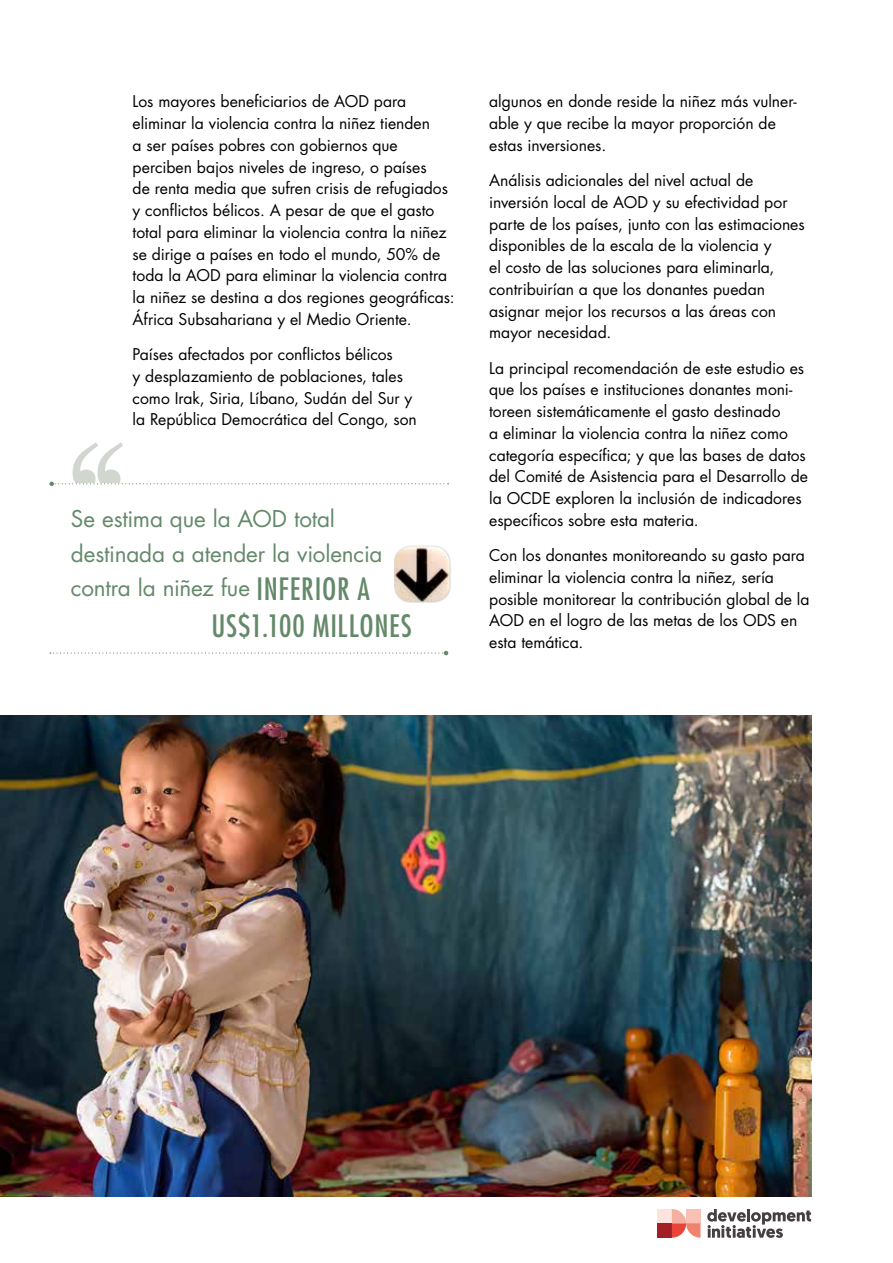
<style>
.page{position:relative;width:893px;height:1263px;background:#fff}
.page>*{position:absolute;margin:0;border:0;box-sizing:border-box;transform-origin:0 0}
.t1{font:condensed 30px "Futura Std";letter-spacing:.025em;color:#64896a}
.t2{font:22.5px/34.5px "Futura Std";letter-spacing:-.01em;color:#64896a}
.t3{font:15.75px/21.8px "Futura Std";color:#000}
.s1{font-stretch:condensed;font-size:30px}
</style>
<div class="page">
<svg style="left:49px;top:442px;width:400px;height:44px"></svg>
<svg style="left:50px;top:651px;width:398px;height:4px"></svg>
<div style="left:394px;top:545px;width:57px;height:58px;background:#000;opacity:.2"></div>
<img style="left:394px;top:546px;width:56px;height:55px">
<img style="left:0;top:715px;width:812px;height:482px">
<div style="left:657px;top:1209px;width:15px;height:14px;background:#fce3dd"></div>
<div style="left:657px;top:1223px;width:15px;height:15px;background:#a21f25"></div>
<svg style="left:672px;top:1209px;width:28px;height:29px"></svg>
<svg style="left:707px;top:1209px;width:104px;height:29px"></svg>
<p class="t3" style="left:133px;top:91px;width:323px">Los mayores beneficiarios de AOD para eliminar la violencia contra la niñez tienden<br>a ser países pobres con gobiernos que perciben bajos niveles de ingreso, o países<br>de renta media que sufren crisis de refugiados y conflictos bélicos. A pesar de que el gasto total para eliminar la violencia contra la niñez se dirige a países en todo el mundo, 50% de toda la AOD para eliminar la violencia contra la niñez se destina a dos regiones geográficas:<br>África Subsahariana y el Medio Oriente.</p>
<p class="t3" style="left:133px;top:344px;width:286px">Países afectados por conflictos bélicos<br>y desplazamiento de poblaciones, tales como Irak, Siria, Líbano, Sudán del Sur y la República Democrática del Congo, son</p>
<h2 class="t2" style="left:71px;top:502px;width:313px">Se estima que la AOD total destinada a atender la violencia contra la niñez fue <span class="s1">INFERIOR A</span></h2>
<h1 class="t1" style="left:211px;top:608px;width:202px">US$1.100 MILLONES</h1>
<p class="t3" style="left:489px;top:91px;width:309px">algunos en donde reside la niñez más vulner&shy;able y que recibe la mayor proporción de estas inversiones.</p>
<p class="t3" style="left:489px;top:170px;width:317px">Análisis adicionales del nivel actual de inversión local de AOD y su efectividad por parte de los países, junto con las estimaciones disponibles de la escala de la violencia y<br>el costo de las soluciones para eliminarla, contribuirían a que los donantes puedan asignar mejor los recursos a las áreas con mayor necesidad.</p>
<p class="t3" style="left:489px;top:357px;width:320px">La principal recomendación de este estudio es que los países e instituciones donantes moni&shy;toreen sistemáticamente el gasto destinado<br>a eliminar la violencia contra la niñez como categoría específica; y que las bases de datos del Comité de Asistencia para el Desarrollo de la OCDE exploren la inclusión de indicadores específicos sobre esta materia.</p>
<p class="t3" style="left:489px;top:545px;width:322px">Con los donantes monitoreando su gasto para eliminar la violencia contra la niñez, sería posible monitorear la contribución global de la AOD en el logro de las metas de los ODS en esta temática.</p>
</div>
